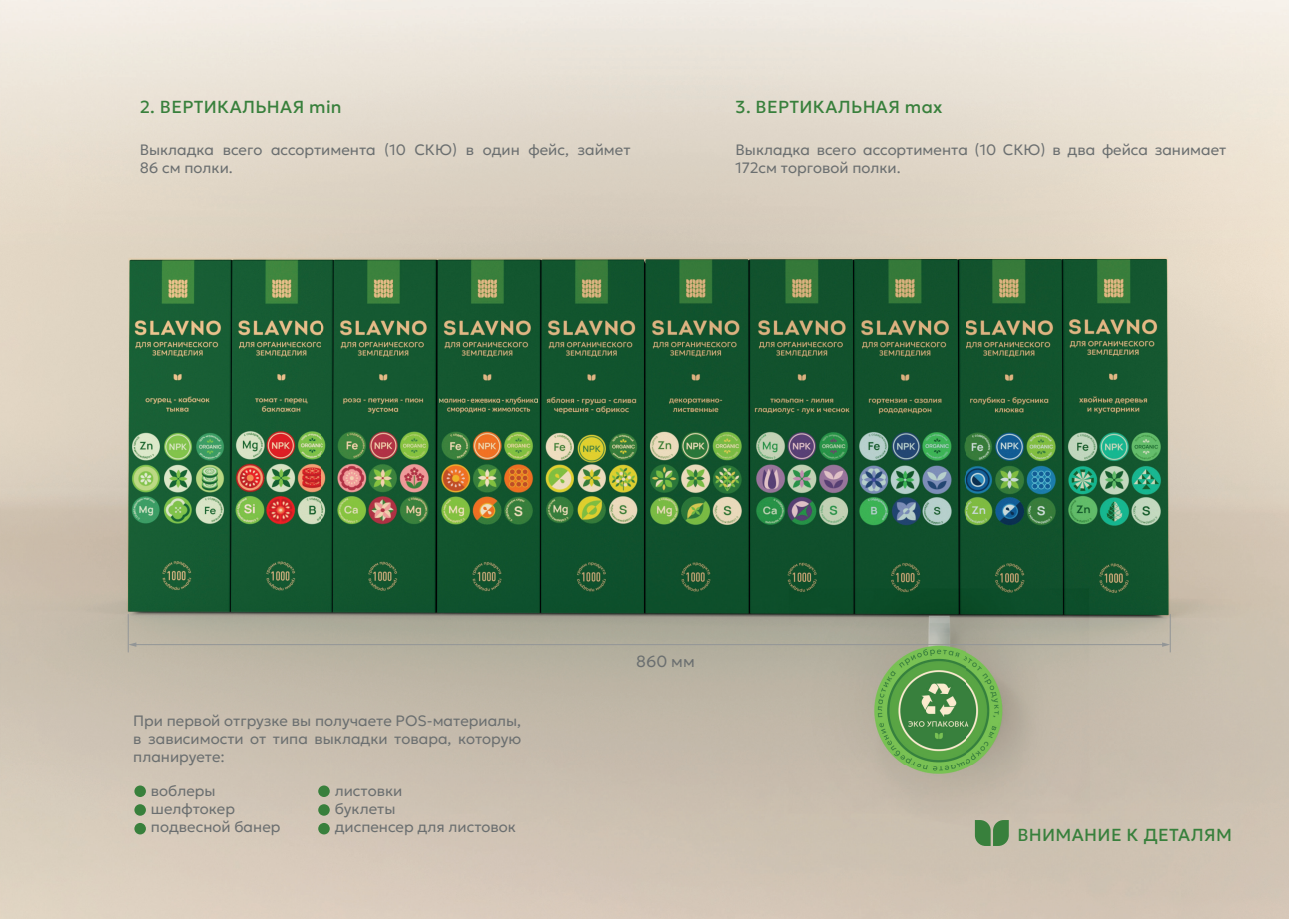
<style>
.page{position:relative;width:1289px;height:919px;background:#fff}
.page>*{position:absolute;margin:0;border:0;box-sizing:border-box;transform-origin:0 0}
.t1{font:17.4px "Geologica Cursive";letter-spacing:.02em;color:#38803c}
.t2{font:300 16.05px "Geologica";color:#6b6f70}
.t3{font:300 15px/18px "Geologica";color:#6b6f70}
</style>
<div class="page">
<img style="left:0;top:0;width:1288px;height:918px">
<svg style="left:974px;top:820px;width:34px;height:25px"></svg>
<hr style="left:135px;top:644px;width:1028px;height:1px;background:#939697">
<svg style="left:1162px;top:642px;width:7px;height:4px"></svg>
<svg style="left:129px;top:642px;width:7px;height:4px"></svg>
<hr style="left:128px;top:614px;width:1px;height:38px;background:#939697">
<hr style="left:1169px;top:614px;width:1px;height:38px;background:#939697">
<div style="left:134px;top:785px;width:12px;height:12px;background:#38803c;border-radius:50%"></div>
<div style="left:134px;top:804px;width:12px;height:11px;background:#38803c;border-radius:50%"></div>
<div style="left:134px;top:822px;width:12px;height:12px;background:#38803c;border-radius:50%"></div>
<div style="left:318px;top:785px;width:12px;height:12px;background:#38803c;border-radius:50%"></div>
<div style="left:318px;top:804px;width:12px;height:11px;background:#38803c;border-radius:50%"></div>
<div style="left:318px;top:822px;width:12px;height:12px;background:#38803c;border-radius:50%"></div>
<p class="t1" style="left:140px;top:91px;width:203px">2. ВЕРТИКАЛЬНАЯ min</p>
<p class="t3" style="left:140px;top:140px;width:492px">Выкладка всего ассортимента (10 СКЮ) в один фейс, займет<br>86 см полки.</p>
<p class="t1" style="left:735px;top:91px;width:209px">3. ВЕРТИКАЛЬНАЯ max</p>
<p class="t3" style="left:735px;top:140px;width:492px">Выкладка всего ассортимента (10 СКЮ) в два фейса занимает<br>172см торговой полки.</p>
<p class="t3" style="left:133px;top:710px;width:389px;text-align:justify">При первой отгрузке вы получаете РОS-материалы, в зависимости от типа выкладки товара, которую планируете:</p>
<p class="t3" style="left:151px;top:780px;width:131px">воблеры шелфтокер подвесной банер</p>
<p class="t3" style="left:335px;top:780px;width:183px">листовки<br>буклеты<br>диспенсер для листовок</p>
<p class="t2" style="left:636px;top:647px;width:60px">860 мм</p>
<p class="t1" style="left:1017px;top:819px;width:216px">ВНИМАНИЕ К ДЕТАЛЯМ</p>
</div>
